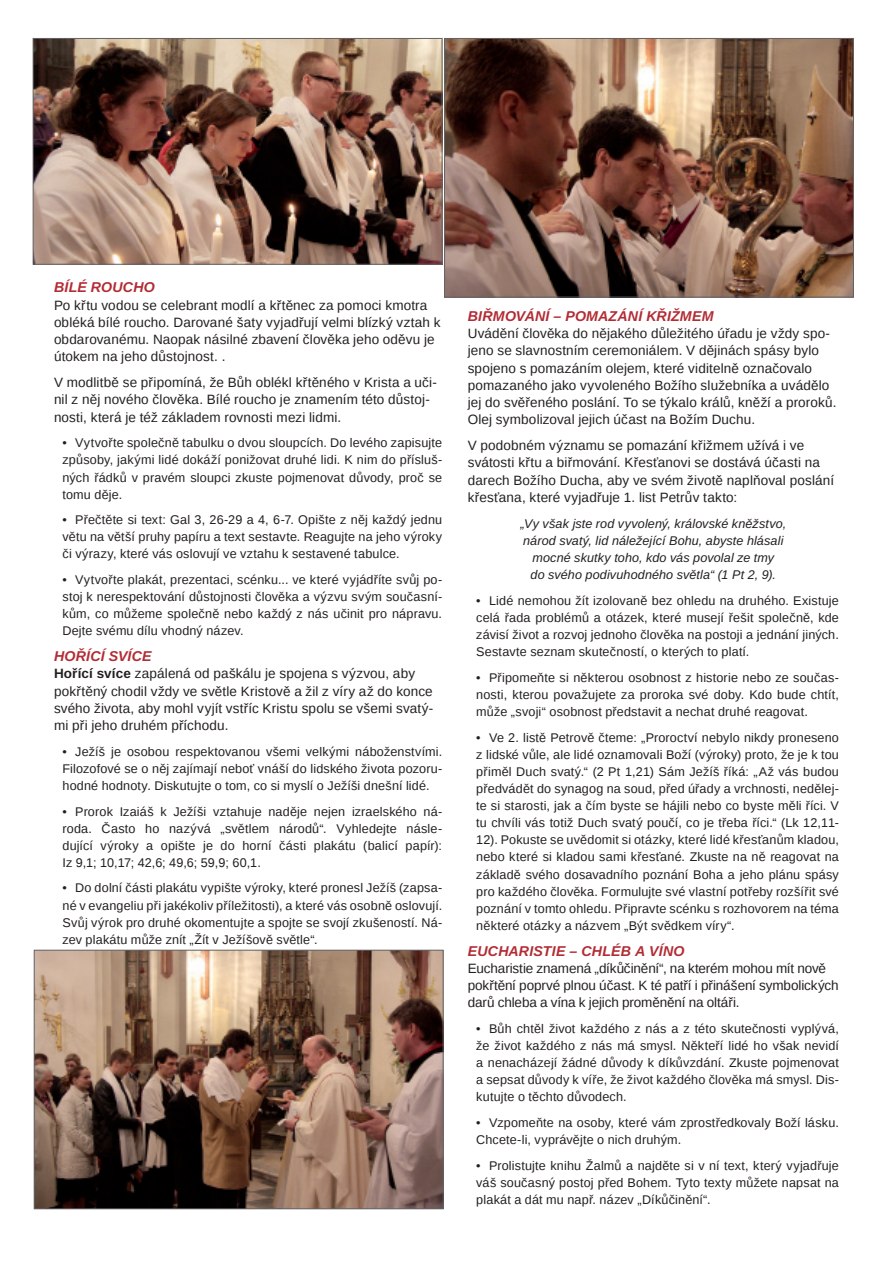
<style>
.page{position:relative;width:893px;height:1263px;background:#fff}
.page>*{position:absolute;margin:0;border:0;box-sizing:border-box;transform-origin:0 0}
.T_-_podnadpis{font:italic 700 14.25px "Liberation Sans";letter-spacing:.01em;color:#b32b33}
.O_-_základní_text{font:13.5px/17.2px "Liberation Sans";letter-spacing:.01em;color:#231f20}
.O_-_základní_text-2{font:13.5px/17.2px "Liberation Sans";letter-spacing:-.01em;color:#231f20}
.odrážky{font:12.6px/17.1px "Liberation Sans";letter-spacing:.015em;color:#231f20;text-align:justify}
.O_-_základní_text-3{font:italic 12.6px/17.2px "Liberation Sans";letter-spacing:.01em;color:#231f20;text-align:center}
.s1{font-weight:700}
</style>
<div class="page">
<img style="left:446px;top:40px;width:406px;height:255px">
<div style="left:444px;top:38px;width:410px;height:259px;border:1px solid #636366"></div>
<img style="left:36px;top:952px;width:405px;height:255px">
<div style="left:34px;top:950px;width:409px;height:259px;border:1px solid #636366"></div>
<img style="left:35px;top:40px;width:405px;height:222px">
<div style="left:33px;top:38px;width:409px;height:226px;border:1px solid #636366"></div>
<p class="T_-_podnadpis" style="left:54px;top:278px;width:102px">BÍLÉ ROUCHO</p>
<p class="O_-_základní_text" style="left:54px;top:297px;width:388px">Po křtu vodou se celebrant modlí a křtěnec za pomoci kmotra obléká bílé roucho. Darované šaty vyjadřují velmi blízký vztah k obdarovanému. Naopak násilné zbavení člověka jeho oděvu je útokem na jeho důstojnost. .</p>
<p class="O_-_základní_text" style="left:54px;top:374px;width:385px">V modlitbě se připomíná, že Bůh oblékl křtěného v Krista a uči&shy;nil z něj nového člověka. Bílé roucho je znamením této důstoj&shy;nosti, která je též základem rovnosti mezi lidmi.</p>
<p class="odrážky" style="left:63px;top:435px;width:381px">• Vytvořte společně tabulku o dvou sloupcích. Do levého zapisujte způsoby, jakými lidé dokáží ponižovat druhé lidi. K nim do přísluš&shy;ných řádků v pravém sloupci zkuste pojmenovat důvody, proč se tomu děje.</p>
<p class="odrážky" style="left:63px;top:512px;width:381px">• Přečtěte si text: Gal 3, 26-29 a 4, 6-7. Opište z něj každý jednu větu na větší pruhy papíru a text sestavte. Reagujte na jeho výroky či výrazy, které vás oslovují ve vztahu k sestavené tabulce.</p>
<p class="odrážky" style="left:63px;top:572px;width:381px">• Vytvořte plakát, prezentaci, scénku... ve které vyjádříte svůj po&shy;stoj k nerespektování důstojnosti člověka a výzvu svým současní&shy;kům, co můžeme společně nebo každý z nás učinit pro nápravu.<br>Dejte svému dílu vhodný název.</p>
<p class="T_-_podnadpis" style="left:54px;top:646px;width:99px">HOŘÍCÍ SVÍCE</p>
<p class="O_-_základní_text" style="left:54px;top:666px;width:381px"><span class="s1">Hořící svíce</span> zapálená od paškálu je spojena s výzvou, aby pokřtěný chodil vždy ve světle Kristově a žil z víry až do konce svého života, aby mohl vyjít vstříc Kristu spolu se všemi svatý&shy;mi při jeho druhém příchodu.</p>
<p class="odrážky" style="left:63px;top:743px;width:381px">• Ježíš je osobou respektovanou všemi velkými náboženstvími.<br>Filozofové se o něj zajímají neboť vnáší do lidského života pozoru&shy;hodné hodnoty. Diskutujte o tom, co si myslí o Ježíši dnešní lidé.</p>
<p class="odrážky" style="left:63px;top:803px;width:381px">• Prorok Izaiáš k Ježíši vztahuje naděje nejen izraelského ná&shy;roda. Často ho nazývá „světlem národů“. Vyhledejte násle&shy;dující výroky a opište je do horní části plakátu (balicí papír):<br>Iz 9,1; 10,17; 42,6; 49,6; 59,9; 60,1.</p>
<p class="odrážky" style="left:63px;top:880px;width:381px">• Do dolní části plakátu vypište výroky, které pronesl Ježíš (zapsa&shy;né v evangeliu při jakékoliv příležitosti), a které vás osobně oslovují.<br>Svůj výrok pro druhé okomentujte a spojte se svojí zkušeností. Ná&shy;zev plakátu může znít „Žít v Ježíšově světle“.</p>
<p class="T_-_podnadpis" style="left:468px;top:306px;width:247px">BIŘMOVÁNÍ – POMAZÁNÍ KŘIŽMEM</p>
<p class="O_-_základní_text" style="left:468px;top:325px;width:370px">Uvádění člověka do nějakého důležitého úřadu je vždy spo&shy;jeno se slavnostním ceremoniálem. V dějinách spásy bylo spojeno s pomazáním olejem, které viditelně označovalo pomazaného jako vyvoleného Božího služebníka a uvádělo jej do svěřeného poslání. To se týkalo králů, kněží a proroků.<br>Olej symbolizoval jejich účast na Božím Duchu.</p>
<p class="O_-_základní_text" style="left:468px;top:437px;width:368px">V podobném významu se pomazání křižmem užívá i ve svátosti křtu a biřmování. Křesťanovi se dostává účasti na darech Božího Ducha, aby ve svém životě naplňoval poslání křesťana, které vyjadřuje 1. list Petrův takto:</p>
<p class="O_-_základní_text-3" style="left:521px;top:514px;width:267px">„Vy však jste rod vyvolený, královské kněžstvo, národ svatý, lid náležející Bohu, abyste hlásali mocné skutky toho, kdo vás povolal ze tmy<br>do svého podivuhodného světla“ (1 Pt 2, 9).</p>
<p class="odrážky" style="left:476px;top:593px;width:364px">• Lidé nemohou žít izolovaně bez ohledu na druhého. Existuje celá řada problémů a otázek, které musejí řešit společně, kde závisí život a rozvoj jednoho člověka na postoji a jednání jiných.<br>Sestavte seznam skutečností, o kterých to platí.</p>
<p class="odrážky" style="left:476px;top:669px;width:364px">• Připomeňte si některou osobnost z historie nebo ze součas&shy;nosti, kterou považujete za proroka své doby. Kdo bude chtít, může „svoji“ osobnost představit a nechat druhé reagovat.</p>
<p class="odrážky" style="left:476px;top:729px;width:364px">• Ve 2. listě Petrově čteme: „Proroctví nebylo nikdy proneseno z lidské vůle, ale lidé oznamovali Boží (výroky) proto, že je k tou přiměl Duch svatý.“ (2 Pt 1,21) Sám Ježíš říká: „Až vás budou předvádět do synagog na soud, před úřady a vrchnosti, nedělej&shy;te si starosti, jak a čím byste se hájili nebo co byste měli říci. V tu chvíli vás totiž Duch svatý poučí, co je třeba říci.“ (Lk 12,11- 12). Pokuste se uvědomit si otázky, které lidé křesťanům kladou, nebo které si kladou sami křesťané. Zkuste na ně reagovat na základě svého dosavadního poznání Boha a jeho plánu spásy pro každého člověka. Formulujte své vlastní potřeby rozšířit své poznání v tomto ohledu. Připravte scénku s rozhovorem na téma některé otázky a názvem „Být svědkem víry“.</p>
<p class="T_-_podnadpis" style="left:468px;top:941px;width:218px">EUCHARISTIE – CHLÉB A VÍNO</p>
<p class="O_-_základní_text-2" style="left:468px;top:960px;width:372px">Eucharistie znamená „díkůčinění“, na kterém mohou mít nově pokřtění poprvé plnou účast. K té patří i přinášení symbolických darů chleba a vína k jejich proměnění na oltáři.</p>
<p class="odrážky" style="left:476px;top:1020px;width:364px">• Bůh chtěl život každého z nás a z této skutečnosti vyplývá, že život každého z nás má smysl. Někteří lidé ho však nevidí a nenacházejí žádné důvody k díkůvzdání. Zkuste pojmenovat a sepsat důvody k víře, že život každého člověka má smysl. Dis&shy;kutujte o těchto důvodech.</p>
<p class="odrážky" style="left:476px;top:1114px;width:364px">• Vzpomeňte na osoby, které vám zprostředkovaly Boží lásku.<br>Chcete-li, vyprávějte o nich druhým.</p>
<p class="odrážky" style="left:476px;top:1157px;width:364px">• Prolistujte knihu Žalmů a najděte si v ní text, který vyjadřuje váš současný postoj před Bohem. Tyto texty můžete napsat na plakát a dát mu např. název „Díkůčinění“.</p>
</div>
